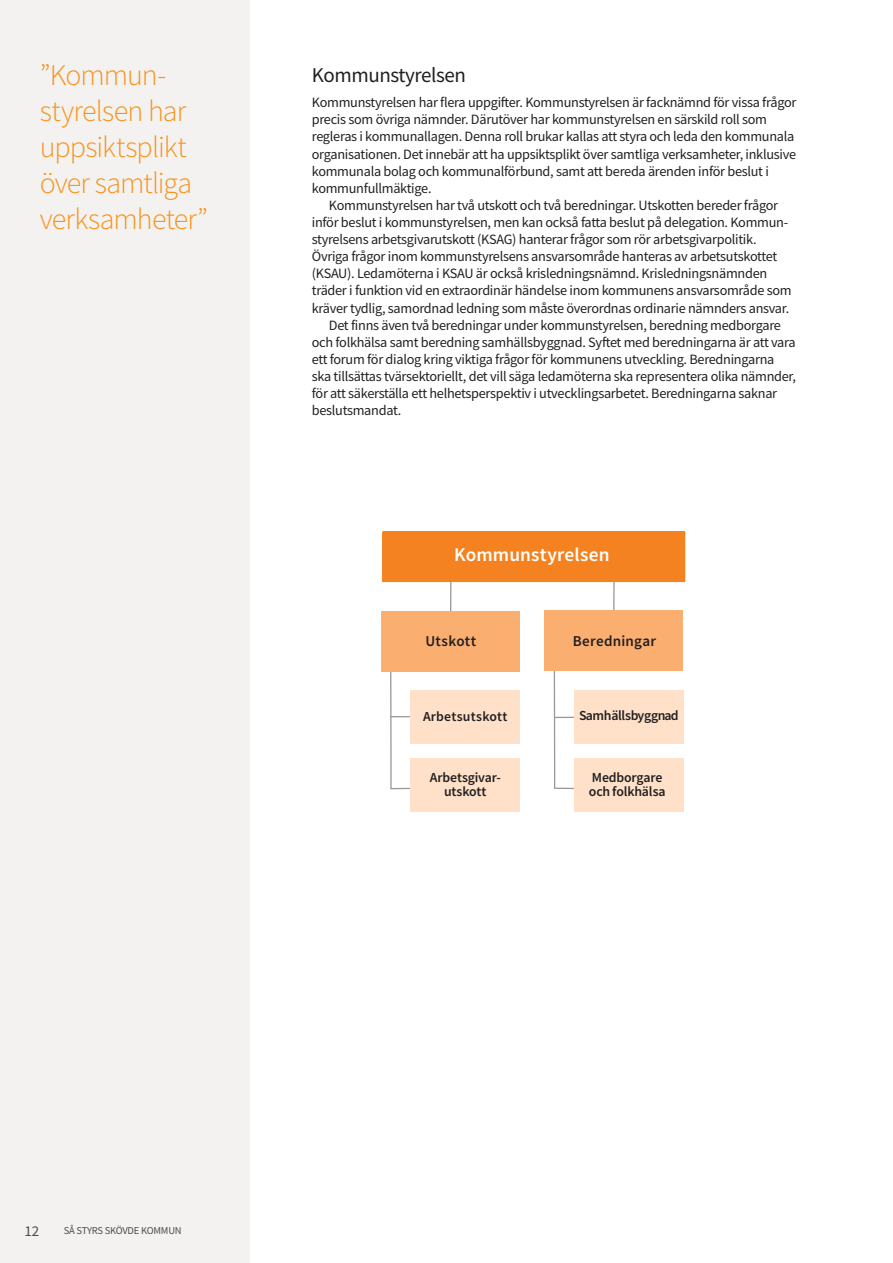
<style>
.page{position:relative;width:893px;height:1263px;background:#fff}
.page>*{position:absolute;margin:0;border:0;box-sizing:border-box;transform-origin:0 0}
.t1{font:300 30px/36px "Source Sans Pro";letter-spacing:-.03em;color:#f7931d}
.t2{font:21px "Source Sans Pro";letter-spacing:-.02em;color:#231f20}
.t3{font:600 19.35px "Source Sans Pro";letter-spacing:.01em;color:#fff}
.t4{font:600 15.15px "Source Sans Pro";letter-spacing:.015em;color:#231f20}
.t5{font:15px "Source Sans Pro";color:#4b4c4d}
.t6{font:14.25px/17.1px "Source Sans Pro";letter-spacing:-.02em;color:#231f20}
.t7{font:600 13.8px/13.8px "Source Sans Pro";letter-spacing:-.015em;color:#231f20;text-align:center}
.t8{font:600 13.8px "Source Sans Pro";letter-spacing:.015em;color:#231f20}
.t9{font:10.5px "Source Sans Pro";letter-spacing:-.02em;color:#4b4c4d}
</style>
<div class="page">
<div style="left:0;top:0;width:250px;height:1263px;background:#f4f2f0"></div>
<svg style="left:554px;top:671px;width:20px;height:118px"></svg>
<hr style="left:554px;top:716px;width:66px;height:2px;background:#989a9b">
<hr style="left:450px;top:561px;width:2px;height:52px;background:#989a9b">
<hr style="left:613px;top:565px;width:2px;height:52px;background:#989a9b">
<div style="left:382px;top:531px;width:303px;height:51px;background:#f58220"></div>
<div style="left:410px;top:690px;width:110px;height:54px;background:#fee1c8"></div>
<div style="left:410px;top:758px;width:110px;height:54px;background:#fee1c8"></div>
<div style="left:545px;top:611px;width:138px;height:60px;background:#faaf71"></div>
<div style="left:381px;top:611px;width:139px;height:61px;background:#faaf71"></div>
<div style="left:574px;top:690px;width:109px;height:54px;background:#fee1c8"></div>
<div style="left:574px;top:758px;width:109px;height:54px;background:#fee1c8"></div>
<svg style="left:390px;top:672px;width:20px;height:117px"></svg>
<h1 class="t1" style="left:40px;top:57px;width:170px">”Kommun&shy;styrelsen har uppsiktsplikt över samtliga verksamheter”</h1>
<h2 class="t2" style="left:312px;top:61px;width:156px">Kommunstyrelsen</h2>
<p class="t6" style="left:312px;top:94px;width:486px">Kommunstyrelsen har flera uppgifter. Kommunstyrelsen är facknämnd för vissa frågor precis som övriga nämnder. Därutöver har kommunstyrelsen en särskild roll som regleras i kommunallagen. Denna roll brukar kallas att styra och leda den kommunala organisationen. Det innebär att ha uppsiktsplikt över samtliga verksamheter, inklusive kommunala bolag och kommunalförbund, samt att bereda ärenden inför beslut i kommunfullmäktige.</p>
<p class="t6" style="left:329px;top:197px;width:451px">Kommunstyrelsen har två utskott och två beredningar. Utskotten bereder frågor</p>
<p class="t6" style="left:312px;top:214px;width:478px">inför beslut i kommunstyrelsen, men kan också fatta beslut på delegation. Kommun-</p>
<p class="t6" style="left:312px;top:231px;width:446px">styrelsens arbetsgivarutskott (KSAG) hanterar frågor som rör arbetsgivarpolitik.</p>
<p class="t6" style="left:312px;top:248px;width:467px">Övriga frågor inom kommunstyrelsens ansvarsområde hanteras av arbetsutskottet</p>
<p class="t6" style="left:312px;top:265px;width:457px">(KSAU). Ledamöterna i KSAU är också krisledningsnämnd. Krisledningsnämnden</p>
<p class="t6" style="left:312px;top:282px;width:481px">träder i funktion vid en extraordinär händelse inom kommunens ansvarsområde som</p>
<p class="t6" style="left:312px;top:299px;width:479px">kräver tydlig, samordnad ledning som måste överordnas ordinarie nämnders ansvar.</p>
<p class="t6" style="left:329px;top:316px;width:454px">Det finns även två beredningar under kommunstyrelsen, beredning medborgare</p>
<p class="t6" style="left:312px;top:333px;width:485px">och folkhälsa samt beredning samhällsbyggnad. Syftet med beredningarna är att vara</p>
<p class="t6" style="left:312px;top:350px;width:464px">ett forum för dialog kring viktiga frågor för kommunens utveckling. Beredningarna</p>
<p class="t6" style="left:312px;top:368px;width:486px">ska tillsättas tvärsektoriellt, det vill säga ledamöterna ska representera olika nämnder,</p>
<p class="t6" style="left:312px;top:385px;width:467px">för att säkerställa ett helhetsperspektiv i utvecklingsarbetet. Beredningarna saknar</p>
<p class="t6" style="left:312px;top:402px;width:91px">beslutsmandat.</p>
<h3 class="t3" style="left:454px;top:547px;width:157px">Kommunstyrelsen</h3>
<p class="t4" style="left:425px;top:635px;width:52px">Utskott</p>
<p class="t4" style="left:573px;top:635px;width:85px">Beredningar</p>
<p class="t8" style="left:423px;top:711px;width:86px">Arbetsutskott</p>
<p class="t7" style="left:430px;top:771px;width:73px">Arbetsgivar&shy;utskott</p>
<p class="t7" style="left:579px;top:710px;width:101px">Samhällsbyggnad</p>
<p class="t7" style="left:589px;top:771px;width:78px;text-align:left">Medborgare och folkhälsa</p>
<p class="t5" style="left:25px;top:1221px;width:16px">12</p>
<p class="t9" style="left:64px;top:1224px;width:119px">SÅ STYRS SKÖVDE KOMMUN</p>
</div>
